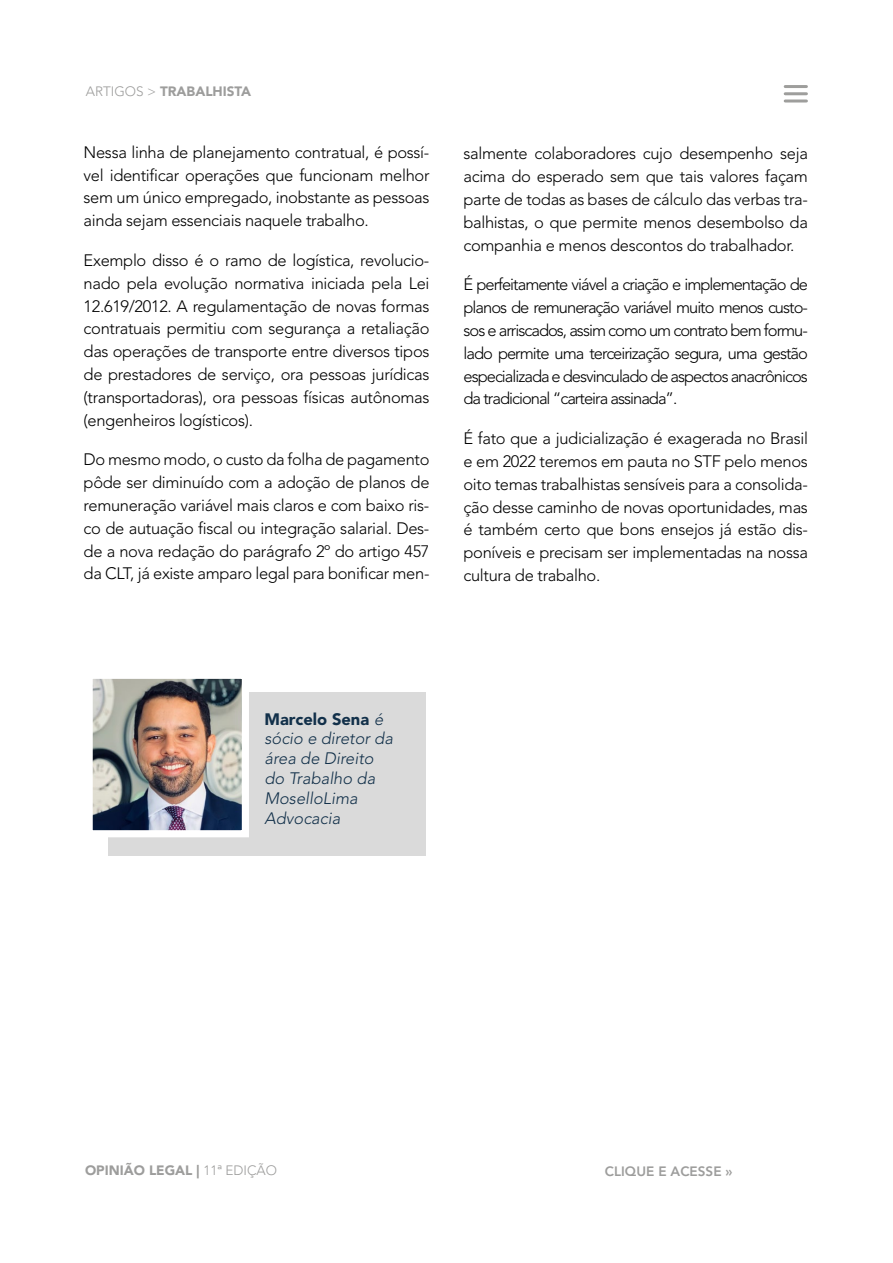
<style>
.page{position:relative;width:893px;height:1263px;background:#fff}
.page>*{position:absolute;margin:0;border:0;box-sizing:border-box;transform-origin:0 0}
.t1{font:300 16.5px/22.8px "Avenir LT Std";letter-spacing:-.02em;color:#000;text-align:justify}
.t2{font:italic 300 16.5px/19.8px "Avenir LT Std";color:#12304a}
.t3{font:900 13.5px "Avenir LT Std";color:#9d9d9c}
.t4{font:800 13.5px "Avenir LT Std";color:#9d9d9c}
.s1{font-weight:300}
.s2{font-weight:900;font-style:normal}
</style>
<div class="page">
<hr style="left:785px;top:85px;width:21px;height:3px;background:#9e9e9c">
<hr style="left:785px;top:92px;width:21px;height:3px;background:#9e9e9c">
<hr style="left:785px;top:99px;width:21px;height:3px;background:#9e9e9c">
<div style="left:109px;top:692px;width:317px;height:164px;background:#dadada"></div>
<img style="left:94px;top:680px;width:147px;height:149px">
<div style="left:86px;top:672px;width:163px;height:165px;border:7px solid #fff"></div>
<p class="t3" style="left:86px;top:83px;width:167px"><span class="s1">ARTIGOS &gt;</span> TRABALHISTA</p>
<p class="t1" style="left:84px;top:141px;width:347px">Nessa linha de planejamento contratual, é possí&shy;vel identificar operações que funcionam melhor sem um único empregado, inobstante as pessoas ainda sejam essenciais naquele trabalho.</p>
<p class="t1" style="left:84px;top:249px;width:347px">Exemplo disso é o ramo de logística, revolucio&shy;nado pela evolução normativa iniciada pela Lei 12.619/2012. A regulamentação de novas formas contratuais permitiu com segurança a retaliação das operações de transporte entre diversos tipos de prestadores de serviço, ora pessoas jurídicas (transportadoras), ora pessoas físicas autônomas (engenheiros logísticos).</p>
<p class="t1" style="left:84px;top:448px;width:347px">Do mesmo modo, o custo da folha de pagamento pôde ser diminuído com a adoção de planos de remuneração variável mais claros e com baixo ris&shy;co de autuação fiscal ou integração salarial. Des&shy;de a nova redação do parágrafo 2º do artigo 457 da CLT, já existe amparo legal para bonificar men-</p>
<p class="t1" style="left:463px;top:142px;width:346px">salmente colaboradores cujo desempenho seja acima do esperado sem que tais valores façam parte de todas as bases de cálculo das verbas tra&shy;balhistas, o que permite menos desembolso da companhia e menos descontos do trabalhador.</p>
<p class="t1" style="left:463px;top:273px;width:346px">É perfeitamente viável a criação e implementação de planos de remuneração variável muito menos custo&shy;sos e arriscados, assim como um contrato bem formu&shy;lado permite uma terceirização segura, uma gestão especializada e desvinculado de aspectos anacrônicos da tradicional “carteira assinada”.</p>
<p class="t1" style="left:463px;top:427px;width:346px">É fato que a judicialização é exagerada no Brasil e em 2022 teremos em pauta no STF pelo menos oito temas trabalhistas sensíveis para a consolida&shy;ção desse caminho de novas oportunidades, mas é também certo que bons ensejos já estão dis&shy;poníveis e precisam ser implementadas na nossa cultura de trabalho.</p>
<p class="t2" style="left:264px;top:709px;width:130px"><span class="s2">Marcelo Sena</span> é sócio e diretor da área de Direito do Trabalho da<br>MoselloLima<br>Advocacia</p>
<p class="t3" style="left:85px;top:1162px;width:194px">OPINIÃO LEGAL | <span class="s1">11a EDIÇÃO</span></p>
<p class="t4" style="left:605px;top:1164px;width:129px">CLIQUE E ACESSE »</p>
</div>
